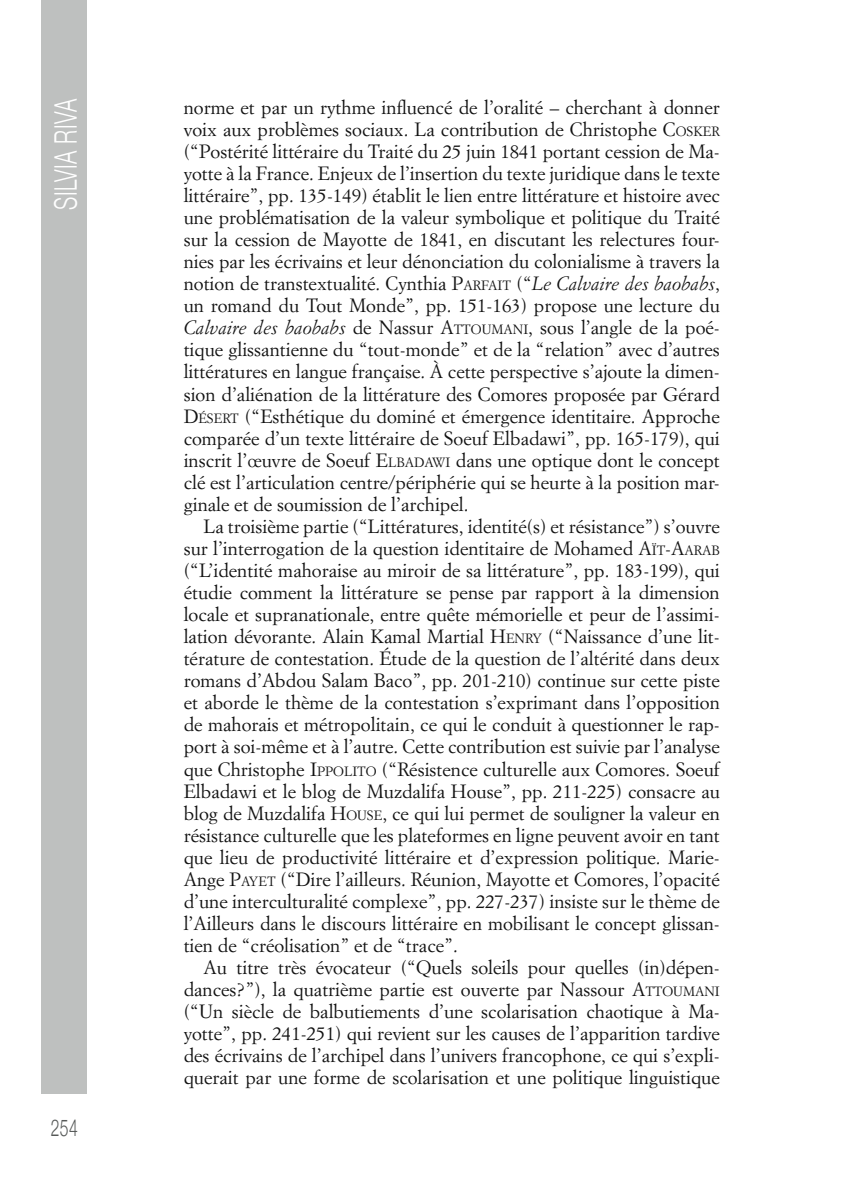
<style>
.page{position:relative;width:844px;height:1191px;background:#fff}
.page>*{position:absolute;margin:0;border:0;box-sizing:border-box;transform-origin:0 0}
.t1{font:300 31.15px "Helvetica Neue";letter-spacing:.02em;color:#fff;scale:.68 1}
.t2{font:300 23.28px "Helvetica Neue";color:#565958;scale:.68 1}
.t3{font:18.9px/22.1px "Simoncini Garamond Std";color:#121212;text-align:justify}
.s1{font-style:inherit}
.s2{font-size:13.3px}
.s3{font-style:italic}
</style>
<div class="page">
<div style="left:41px;top:0;width:46px;height:1093px;background:#bec0bf"></div>
<h1 class="t1" style="left:41px;top:210px;width:165px;rotate:-90deg">SILVIA RIVA</h1>
<p class="t2" style="left:51px;top:1108px;width:41px">254</p>
<p class="t3" style="left:184px;top:96px;width:537px">norme et par un rythme influencé de l’oralité – cherchant à donner voix aux problèmes sociaux. La contribution de Christophe <span class="s1">C</span><span class="s2">OSKER </span><span class="s1">(</span>“Postérité littéraire du Traité du 25 juin 1841 portant cession de Ma&shy;yotte à la France. Enjeux de l’insertion du texte juridique dans le texte littéraire”, pp. 135-149) établit le lien entre littérature et histoire avec une problématisation de la valeur symbolique et politique du Traité sur la cession de Mayotte de 1841, en discutant les relectures four&shy;nies par les écrivains et leur dénonciation du colonialisme à travers la notion de transtextualité. Cynthia <span class="s1">P</span><span class="s2">ARFAIT</span> <span class="s1">(</span>“<span class="s3">Le Calvaire des baobabs</span>, un romand du Tout Monde”, pp. 151-163) propose une lecture du <span class="s3">Calvaire des baobabs</span> de Nassur <span class="s1">A</span><span class="s2">TTOUMANI</span>, sous l’angle de la poé&shy;tique glissantienne du “tout-monde” et de la “relation” avec d’autres littératures en langue française. À cette perspective s’ajoute la dimen&shy;sion d’aliénation de la littérature des Comores proposée par Gérard <span class="s1">D</span><span class="s2">ÉSERT</span> <span class="s1">(</span>“Esthétique du dominé et émergence identitaire. Approche comparée d’un texte littéraire de Soeuf Elbadawi”, pp. 165-179), qui inscrit l’œuvre de Soeuf <span class="s1">E</span><span class="s2">LBADAWI</span> dans une optique dont le concept clé est l’articulation centre/périphérie qui se heurte à la position mar&shy;ginale et de soumission de l’archipel.</p>
<p class="t3" style="left:184px;top:515px;width:537px;text-indent:20px">La troisième partie (“Littératures, identité(s) et résistance”) s’ouvre sur l’interrogation de la question identitaire de Mohamed <span class="s1">A</span><span class="s2">ÏT</span><span class="s1">-A</span><span class="s2">ARAB </span><span class="s1">(</span>“L’identité mahoraise au miroir de sa littérature”, pp. 183-199), qui étudie comment la littérature se pense par rapport à la dimension locale et supranationale, entre quête mémorielle et peur de l’assimi&shy;lation dévorante. Alain Kamal Martial <span class="s1">H</span><span class="s2">ENRY</span> (“Naissance d’une lit&shy;térature de contestation. Étude de la question de l’altérité dans deux romans d’Abdou Salam Baco”, pp. 201-210) continue sur cette piste et aborde le thème de la contestation s’exprimant dans l’opposition de mahorais et métropolitain, ce qui le conduit à questionner le rap&shy;port à soi-même et à l’autre. Cette contribution est suivie par l’analyse que Christophe <span class="s1">I</span><span class="s2">PPOLITO</span> (“Résistence culturelle aux Comores. Soeuf Elbadawi et le blog de Muzdalifa House”, pp. 211-225) consacre au blog de Muzdalifa <span class="s1">H</span><span class="s2">OUSE</span>, ce qui lui permet de souligner la valeur en résistance culturelle que les plateformes en ligne peuvent avoir en tant que lieu de productivité littéraire et d’expression politique. Marie-Ange <span class="s1">P</span><span class="s2">AYET</span> (“Dire l’ailleurs. Réunion, Mayotte et Comores, l’opacité d’une interculturalité complexe”, pp. 227-237) insiste sur le thème de l’Ailleurs dans le discours littéraire en mobilisant le concept glissan&shy;tien de “créolisation” et de “trace”.</p>
<p class="t3" style="left:184px;top:956px;width:537px;text-indent:20px">Au titre très évocateur (“Quels soleils pour quelles (in)dépen&shy;dances?”), la quatrième partie est ouverte par Nassour <span class="s1">A</span><span class="s2">TTOUMANI </span><span class="s1">(</span>“Un siècle de balbutiements d’une scolarisation chaotique à Ma&shy;yotte”, pp. 241-251) qui revient sur les causes de l’apparition tardive des écrivains de l’archipel dans l’univers francophone, ce qui s’expli&shy;querait par une forme de scolarisation et une politique linguistique</p>
</div>
